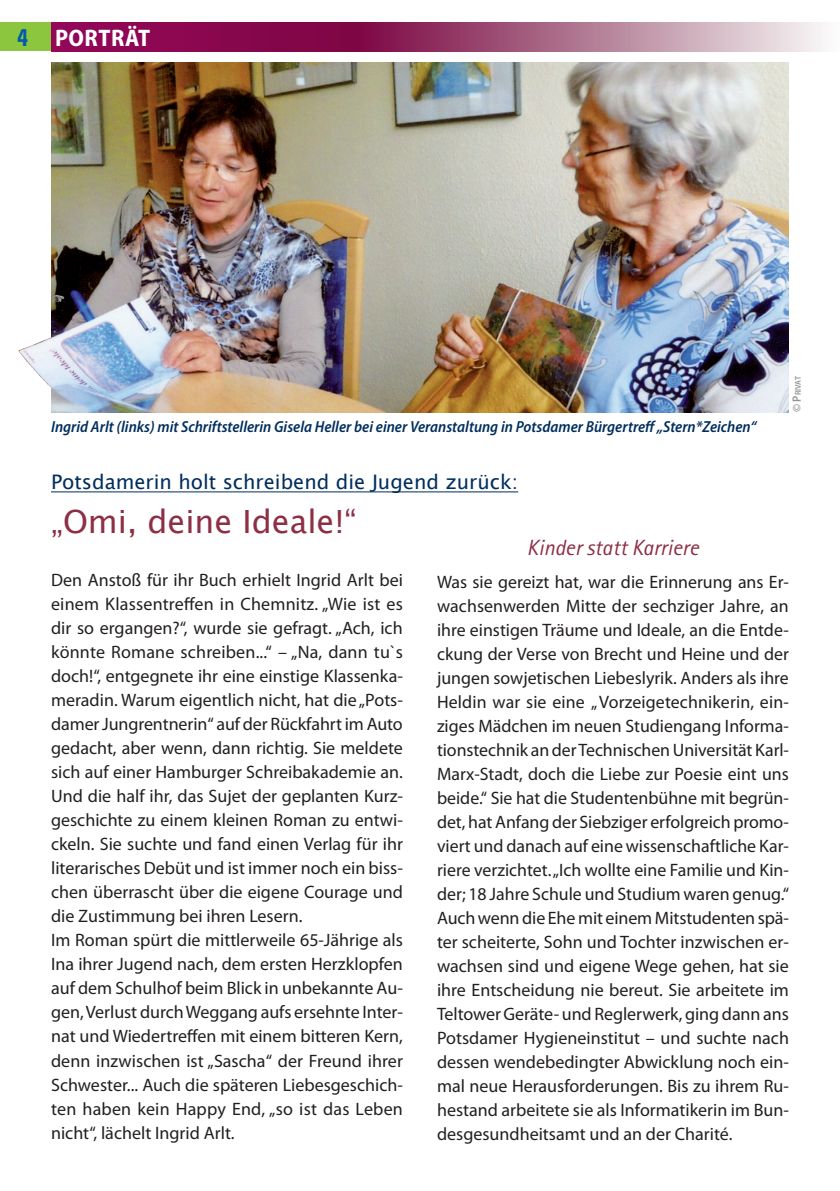
<style>
.page{position:relative;width:840px;height:1191px;background:#fff}
.page>*{position:absolute;margin:0;border:0;box-sizing:border-box;transform-origin:0 0}
.HEAD_GROSS{font:32px "Lucida Sans Unicode";color:#8d2f45}
.t1{font:700 semi-condensed 24px "Myriad Pro";letter-spacing:.02em;color:#fff}
.t2{font:700 condensed 24px "Zurich BT";color:#015aaa}
.ZWÜ{font:italic 22px "Rotis Sans Serif Std";color:#8d2f45}
.überzeile{font:20px "Lucida Sans Unicode";color:#002e5e}
.TEXT{font:18px/24px "Myriad Pro";color:#231f20;text-align:justify}
.BILDZEILE{font:italic 600 semi-condensed 16px "Myriad Pro";color:#002e5e}
.Fotonachweis{font:600 semi-condensed 8.4px "Myriad Pro";letter-spacing:-.025em;color:#939598}
.s1{font-size:12px}
</style>
<div class="page">
<div style="left:0;top:23px;width:51px;height:28px;background:#8bc63e"></div>
<svg style="left:51px;top:23px;width:772px;height:28px;background:#a34d7a"></svg>
<hr style="left:51px;top:491px;width:467px;height:1px;background:#002e5e">
<img style="left:51px;top:62px;width:737px;height:350px">
<img style="left:19px;top:330px;width:50px;height:62px">
<p class="t2" style="left:17px;top:23px;width:13px">4</p>
<p class="t1" style="left:55px;top:23px;width:96px">PORTRÄT</p>
<p class="BILDZEILE" style="left:51px;top:416px;width:706px">Ingrid Arlt (links) mit Schriftstellerin Gisela Heller bei einer Veranstaltung in Potsdamer Bürgertreff „Stern*Zeichen“</p>
<p class="überzeile" style="left:51px;top:465px;width:468px">Potsdamerin holt schreibend die Jugend zurück:</p>
<p class="HEAD_GROSS" style="left:51px;top:496px;width:307px">„Omi, deine Ideale!“</p>
<p class="Fotonachweis" style="left:792px;top:412px;width:37px;rotate:-90deg"><span class="s1">©</span> <span class="s1">P</span>rivat</p>
<p class="TEXT" style="left:51px;top:568px;width:353px">Den Anstoß für ihr Buch erhielt Ingrid Arlt bei einem Klassentreffen in Chemnitz. „Wie ist es dir so ergangen?“, wurde sie gefragt. „Ach, ich könnte Romane schreiben...“ – „Na, dann tu`s doch!“, entgegnete ihr eine einstige Klassenka&shy;meradin. Warum eigentlich nicht, hat die „Pots&shy;damer Jungrentnerin“ auf der Rückfahrt im Auto gedacht, aber wenn, dann richtig. Sie meldete sich auf einer Hamburger Schreibakademie an.<br>Und die half ihr, das Sujet der geplanten Kurz&shy;geschichte zu einem kleinen Roman zu entwi&shy;ckeln. Sie suchte und fand einen Verlag für ihr literarisches Debüt und ist immer noch ein biss&shy;chen überrascht über die eigene Courage und die Zustimmung bei ihren Lesern.</p>
<p class="TEXT" style="left:51px;top:928px;width:353px">Im Roman spürt die mittlerweile 65-Jährige als Ina ihrer Jugend nach, dem ersten Herzklopfen auf dem Schulhof beim Blick in unbekannte Au&shy;gen, Verlust durch Weggang aufs ersehnte Inter&shy;nat und Wiedertreffen mit einem bitteren Kern, denn inzwischen ist „Sascha“ der Freund ihrer Schwester... Auch die späteren Liebesgeschich&shy;ten haben kein Happy End, „so ist das Leben nicht“, lächelt Ingrid Arlt.</p>
<p class="ZWÜ" style="left:526px;top:535px;width:173px">Kinder statt Karriere</p>
<p class="TEXT" style="left:437px;top:570px;width:353px">Was sie gereizt hat, war die Erinnerung ans Er&shy;wachsenwerden Mitte der sechziger Jahre, an ihre einstigen Träume und Ideale, an die Entde&shy;ckung der Verse von Brecht und Heine und der jungen sowjetischen Liebeslyrik. Anders als ihre Heldin war sie eine „Vorzeigetechnikerin, ein&shy;ziges Mädchen im neuen Studiengang Informa&shy;tionstechnik an der Technischen Universität Karl-Marx-Stadt, doch die Liebe zur Poesie eint uns beide.“ Sie hat die Studentenbühne mit begrün&shy;det, hat Anfang der Siebziger erfolgreich promo&shy;viert und danach auf eine wissenschaftliche Kar&shy;riere verzichtet. „Ich wollte eine Familie und Kin&shy;der; 18 Jahre Schule und Studium waren genug.“</p>
<p class="TEXT" style="left:437px;top:906px;width:353px">Auch wenn die Ehe mit einem Mitstudenten spä&shy;ter scheiterte, Sohn und Tochter inzwischen er&shy;wachsen sind und eigene Wege gehen, hat sie ihre Entscheidung nie bereut. Sie arbeitete im Teltower Geräte- und Reglerwerk, ging dann ans Potsdamer Hygieneinstitut – und suchte nach dessen wendebedingter Abwicklung noch ein&shy;mal neue Herausforderungen. Bis zu ihrem Ru&shy;hestand arbeitete sie als Informatikerin im Bun&shy;desgesundheitsamt und an der Charité.</p>
</div>
